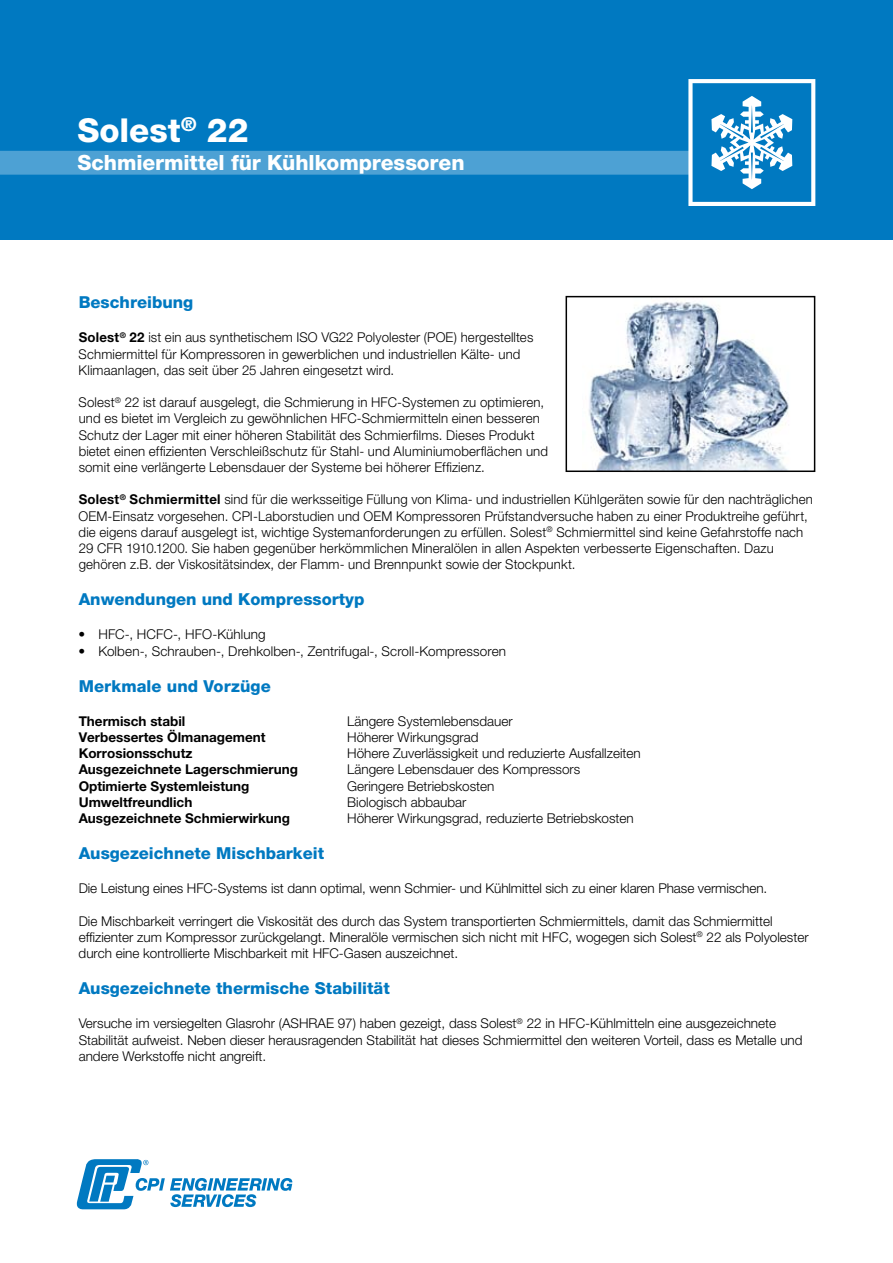
<style>
.page{position:relative;width:893px;height:1263px;background:#fff}
.page>*{position:absolute;margin:0;border:0;box-sizing:border-box;transform-origin:0 0}
.t1{font:800 33px "Helvetica Neue LT Pro";color:#fff}
.t2{font:800 21px "Helvetica Neue LT Pro";letter-spacing:-.005em;color:#fff}
.t3{font:800 16.5px "Helvetica Neue LT Pro";color:#0079c1}
.t4{font:300 13.5px/16.2px "Helvetica Neue LT Pro";color:#000}
.t5{font:700 13.5px "Helvetica Neue LT Pro";color:#000}
.s1{font-weight:700}
</style>
<div class="page">
<div style="left:0;top:0;width:893px;height:239px;background:#0079c1"></div>
<img style="left:588px;top:300px;width:201px;height:169px">
<div style="left:566px;top:296px;width:249px;height:176px;border:2px solid #000"></div>
<svg style="left:0;top:79px;width:815px;height:127px"></svg>
<svg style="left:76px;top:1159px;width:216px;height:50px"></svg>
<h1 class="t1" style="left:77px;top:110px;width:173px">Solest<sup>®</sup> 22</h1>
<h2 class="t2" style="left:77px;top:150px;width:389px">Schmiermittel für Kühlkompressoren</h2>
<p class="t3" style="left:79px;top:292px;width:116px">Beschreibung</p>
<p class="t4" style="left:79px;top:329px;width:456px"><span class="s1">Solest</span><sup>®</sup> <span class="s1">22</span> ist ein aus synthetischem ISO VG22 Polyolester (POE) hergestelltes<br>Schmiermittel für Kompressoren in gewerblichen und industriellen Kälte- und<br>Klimaanlagen, das seit über 25 Jahren eingesetzt wird.</p>
<p class="t4" style="left:79px;top:394px;width:471px">Solest<sup>®</sup> 22 ist darauf ausgelegt, die Schmierung in HFC-Systemen zu optimieren, und es bietet im Vergleich zu gewöhnlichen HFC-Schmiermitteln einen besseren Schutz der Lager mit einer höheren Stabilität des Schmierfilms. Dieses Produkt bietet einen effizienten Verschleißschutz für Stahl- und Aluminiumoberflächen und somit eine verlängerte Lebensdauer der Systeme bei höherer Effizienz.</p>
<p class="t4" style="left:79px;top:491px;width:736px"><span class="s1">Solest</span><sup>®</sup> <span class="s1">Schmiermittel</span> sind für die werksseitige Füllung von Klima- und industriellen Kühlgeräten sowie für den nachträglichen OEM-Einsatz vorgesehen. CPI-Laborstudien und OEM Kompressoren Prüfstandversuche haben zu einer Produktreihe geführt, die eigens darauf ausgelegt ist, wichtige Systemanforderungen zu erfüllen. Solest<sup>®</sup> Schmiermittel sind keine Gefahrstoffe nach 29 CFR 1910.1200. Sie haben gegenüber herkömmlichen Mineralölen in allen Aspekten verbesserte Eigenschaften. Dazu gehören z.B. der Viskositätsindex, der Flamm- und Brennpunkt sowie der Stockpunkt.</p>
<p class="t3" style="left:79px;top:589px;width:287px">Anwendungen und Kompressortyp</p>
<p class="t4" style="left:79px;top:626px;width:189px">• HFC-, HCFC-, HFO-Kühlung</p>
<p class="t4" style="left:79px;top:642px;width:429px">• Kolben-, Schrauben-, Drehkolben-, Zentrifugal-, Scroll-Kompressoren</p>
<p class="t3" style="left:79px;top:676px;width:194px">Merkmale und Vorzüge</p>
<p class="t5" style="left:79px;top:713px;width:108px">Thermisch stabil</p>
<p class="t4" style="left:347px;top:713px;width:167px">Längere Systemlebensdauer</p>
<p class="t5" style="left:79px;top:729px;width:188px">Verbessertes Ölmanagement</p>
<p class="t4" style="left:347px;top:729px;width:133px">Höherer Wirkungsgrad</p>
<p class="t5" style="left:79px;top:745px;width:115px">Korrosionsschutz</p>
<p class="t4" style="left:347px;top:745px;width:295px">Höhere Zuverlässigkeit und reduzierte Ausfallzeiten</p>
<p class="t5" style="left:79px;top:761px;width:221px">Ausgezeichnete Lagerschmierung</p>
<p class="t4" style="left:347px;top:761px;width:235px">Längere Lebensdauer des Kompressors</p>
<p class="t5" style="left:79px;top:777px;width:172px">Optimierte Systemleistung</p>
<p class="t4" style="left:347px;top:777px;width:149px">Geringere Betriebskosten</p>
<p class="t5" style="left:79px;top:794px;width:115px">Umweltfreundlich</p>
<p class="t4" style="left:347px;top:794px;width:121px">Biologisch abbaubar</p>
<p class="t5" style="left:79px;top:810px;width:213px">Ausgezeichnete Schmierwirkung</p>
<p class="t4" style="left:347px;top:810px;width:288px">Höherer Wirkungsgrad, reduzierte Betriebskosten</p>
<p class="t3" style="left:79px;top:843px;width:247px">Ausgezeichnete Mischbarkeit</p>
<p class="t4" style="left:79px;top:880px;width:690px">Die Leistung eines HFC-Systems ist dann optimal, wenn Schmier- und Kühlmittel sich zu einer klaren Phase vermischen.</p>
<p class="t4" style="left:79px;top:912px;width:731px">Die Mischbarkeit verringert die Viskosität des durch das System transportierten Schmiermittels, damit das Schmiermittel effizienter zum Kompressor zurückgelangt. Mineralöle vermischen sich nicht mit HFC, wogegen sich Solest<sup>®</sup> 22 als Polyolester durch eine kontrollierte Mischbarkeit mit HFC-Gasen auszeichnet.</p>
<p class="t3" style="left:79px;top:978px;width:313px">Ausgezeichnete thermische Stabilität</p>
<p class="t4" style="left:79px;top:1015px;width:725px">Versuche im versiegelten Glasrohr (ASHRAE 97) haben gezeigt, dass Solest<sup>®</sup> 22 in HFC-Kühlmitteln eine ausgezeichnete<br>Stabilität aufweist. Neben dieser herausragenden Stabilität hat dieses Schmiermittel den weiteren Vorteil, dass es Metalle und andere Werkstoffe nicht angreift.</p>
</div>
